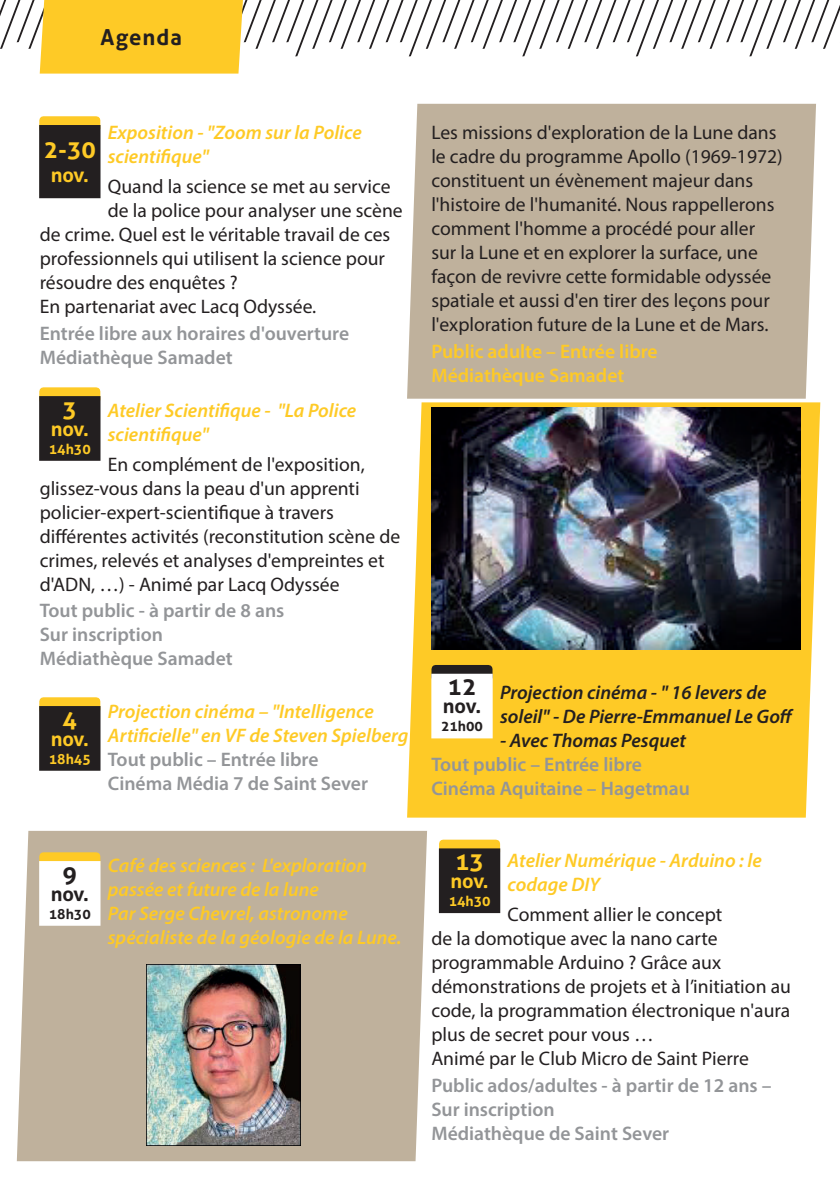
<style>
.page{position:relative;width:840px;height:1191px;background:#fff}
.page>*{position:absolute;margin:0;border:0;box-sizing:border-box;transform-origin:0 0}
.t1{font:700 24px "Aller";color:#feca26}
.t2{font:700 24px "Aller";color:#231f20}
.t3{font:700 22px "Aller";letter-spacing:.05em;color:#231f20}
.t4{font:700 20px "Aller";letter-spacing:-.01em;color:#feca26}
.t5{font:700 20px "Aller";letter-spacing:-.01em;color:#231f20}
.t6{font:19.6px/24px "Myriad Pro";color:#231f20}
.t7{font:italic 600 19.6px/24px "Myriad Pro";color:#feca26}
.t8{font:600 19.6px/24px "Myriad Pro";color:#939598}
.t9{font:italic 600 19.6px/24px "Myriad Pro";color:#231f20}
.t10{font:600 19.6px/24px "Myriad Pro";color:#feca26}
.t11{font:700 14px "Aller";color:#feca26}
.t12{font:700 14px "Aller";color:#231f20}
</style>
<div class="page">
<svg style="left:407px;top:402px;width:412px;height:415px;background:#facb36"></svg>
<div style="left:407px;top:104px;width:408px;height:295px;background:#bfb19c"></div>
<div style="left:17px;top:831px;width:410px;height:330px;background:#bfb19c"></div>
<svg style="left:0;top:0;width:839px;height:74px"></svg>
<div style="left:39px;top:116px;width:61px;height:17px;background:#feca26;border:8px solid #feca26"></div>
<div style="left:43px;top:129px;width:53px;height:65px;background:#231f20"></div>
<div style="left:39px;top:125px;width:61px;height:73px;border:8px solid #231f20"></div>
<div style="left:39px;top:387px;width:61px;height:17px;background:#feca26;border:8px solid #feca26"></div>
<div style="left:43px;top:400px;width:53px;height:57px;background:#231f20"></div>
<div style="left:39px;top:396px;width:61px;height:65px;border:8px solid #231f20"></div>
<div style="left:39px;top:697px;width:61px;height:16px;background:#feca26;border:8px solid #feca26"></div>
<div style="left:43px;top:710px;width:53px;height:56px;background:#231f20"></div>
<div style="left:39px;top:706px;width:61px;height:64px;border:8px solid #231f20"></div>
<div style="left:39px;top:852px;width:61px;height:16px;background:#feca26;border:8px solid #feca26"></div>
<div style="left:39px;top:861px;width:61px;height:64px;background:#fff"></div>
<div style="left:439px;top:839px;width:61px;height:17px;background:#feca26;border:8px solid #feca26"></div>
<div style="left:442px;top:852px;width:54px;height:57px;background:#231f20"></div>
<div style="left:438px;top:848px;width:62px;height:65px;border:8px solid #231f20"></div>
<div style="left:431px;top:665px;width:61px;height:16px;border:8px solid #231f20"></div>
<div style="left:431px;top:673px;width:61px;height:65px;background:#fff"></div>
<img style="left:146px;top:964px;width:155px;height:181px">
<img style="left:431px;top:408px;width:368px;height:241px">
<p class="t3" style="left:100px;top:24px;width:83px">Agenda</p>
<p class="t7" style="left:108px;top:120px;width:255px">Exposition - "Zoom sur la Police scientifique"</p>
<p class="t6" style="left:108px;top:174px;width:284px">Quand la science se met au service</p>
<p class="t6" style="left:108px;top:198px;width:296px">de la police pour analyser une scène</p>
<p class="t6" style="left:40px;top:222px;width:352px">de crime. Quel est le véritable travail de ces</p>
<p class="t6" style="left:40px;top:246px;width:346px">professionnels qui utilisent la science pour</p>
<p class="t6" style="left:40px;top:270px;width:199px">résoudre des enquêtes ?</p>
<p class="t6" style="left:40px;top:294px;width:278px">En partenariat avec Lacq Odyssée.</p>
<p class="t8" style="left:40px;top:321px;width:311px">Entrée libre aux horaires d'ouverture<br>Médiathèque Samadet</p>
<p class="t7" style="left:108px;top:398px;width:250px">Atelier Scientifique - "La Police scientifique"</p>
<p class="t6" style="left:40px;top:452px;width:362px;text-indent:68px">En complément de l'exposition, glissez-vous dans la peau d'un apprenti policier-expert-scientifique à travers différentes activités (reconstitution scène de crimes, relevés et analyses d'empreintes et d'ADN, …) - Animé par Lacq Odyssée</p>
<p class="t8" style="left:40px;top:598px;width:246px">Tout public - à partir de 8 ans<br>Sur inscription<br>Médiathèque Samadet</p>
<p class="t7" style="left:108px;top:699px;width:302px">Projection cinéma – "Intelligence<br>Artificielle" en VF de Steven Spielberg</p>
<p class="t8" style="left:108px;top:747px;width:261px">Tout public – Entrée libre<br>Cinéma Média 7 de Saint Sever</p>
<p class="t1" style="left:44px;top:135px;width:54px">2-30</p>
<p class="t4" style="left:51px;top:163px;width:40px">nov.</p>
<p class="t1" style="left:63px;top:394px;width:16px">3</p>
<p class="t4" style="left:51px;top:416px;width:40px">nov.</p>
<p class="t11" style="left:49px;top:440px;width:43px">14h30</p>
<p class="t1" style="left:63px;top:704px;width:16px">4</p>
<p class="t4" style="left:51px;top:726px;width:40px">nov.</p>
<p class="t11" style="left:49px;top:750px;width:43px">18h45</p>
<p class="t2" style="left:63px;top:859px;width:16px">9</p>
<p class="t5" style="left:51px;top:881px;width:40px">nov.</p>
<p class="t12" style="left:49px;top:905px;width:43px">18h30</p>
<p class="t7" style="left:108px;top:852px;width:295px">Café des sciences : L'exploration passée et future de la lune<br>Par Serge Chevrel, astronome spécialiste de la géologie de la Lune.</p>
<p class="t6" style="left:431px;top:120px;width:353px">Les missions d'exploration de la Lune dans le cadre du programme Apollo (1969-1972) constituent un évènement majeur dans l'histoire de l'humanité. Nous rappellerons comment l'homme a procédé pour aller sur la Lune et en explorer la surface, une façon de revivre cette formidable odyssée spatiale et aussi d'en tirer des leçons pour l'exploration future de la Lune et de Mars.</p>
<p class="t10" style="left:431px;top:339px;width:228px">Public adulte – Entrée libre<br>Médiathèque Samadet</p>
<p class="t2" style="left:447px;top:672px;width:30px">12</p>
<p class="t5" style="left:442px;top:694px;width:40px">nov.</p>
<p class="t12" style="left:441px;top:718px;width:43px">21h00</p>
<p class="t9" style="left:499px;top:680px;width:295px">Projection cinéma - " 16 levers de soleil" - De Pierre-Emmanuel Le Goff</p>
<p class="t9" style="left:499px;top:728px;width:187px">- Avec Thomas Pesquet</p>
<p class="t8" style="left:431px;top:752px;width:260px">Tout public – Entrée libre<br>Cinéma Aquitaine – Hagetmau</p>
<p class="t7" style="left:507px;top:848px;width:255px">Atelier Numérique - Arduino : le codage DIY</p>
<p class="t6" style="left:431px;top:902px;width:361px;text-indent:76px">Comment allier le concept<br>de la domotique avec la nano carte programmable Arduino ? Grâce aux démonstrations de projets et à l’initiation au code, la programmation électronique n'aura plus de secret pour vous …<br>Animé par le Club Micro de Saint Pierre</p>
<p class="t8" style="left:431px;top:1072px;width:341px">Public ados/adultes - à partir de 12 ans –<br>Sur inscription<br>Médiathèque de Saint Sever</p>
<p class="t1" style="left:455px;top:846px;width:30px">13</p>
<p class="t4" style="left:450px;top:868px;width:40px">nov.</p>
<p class="t11" style="left:448px;top:892px;width:43px">14h30</p>
</div>
